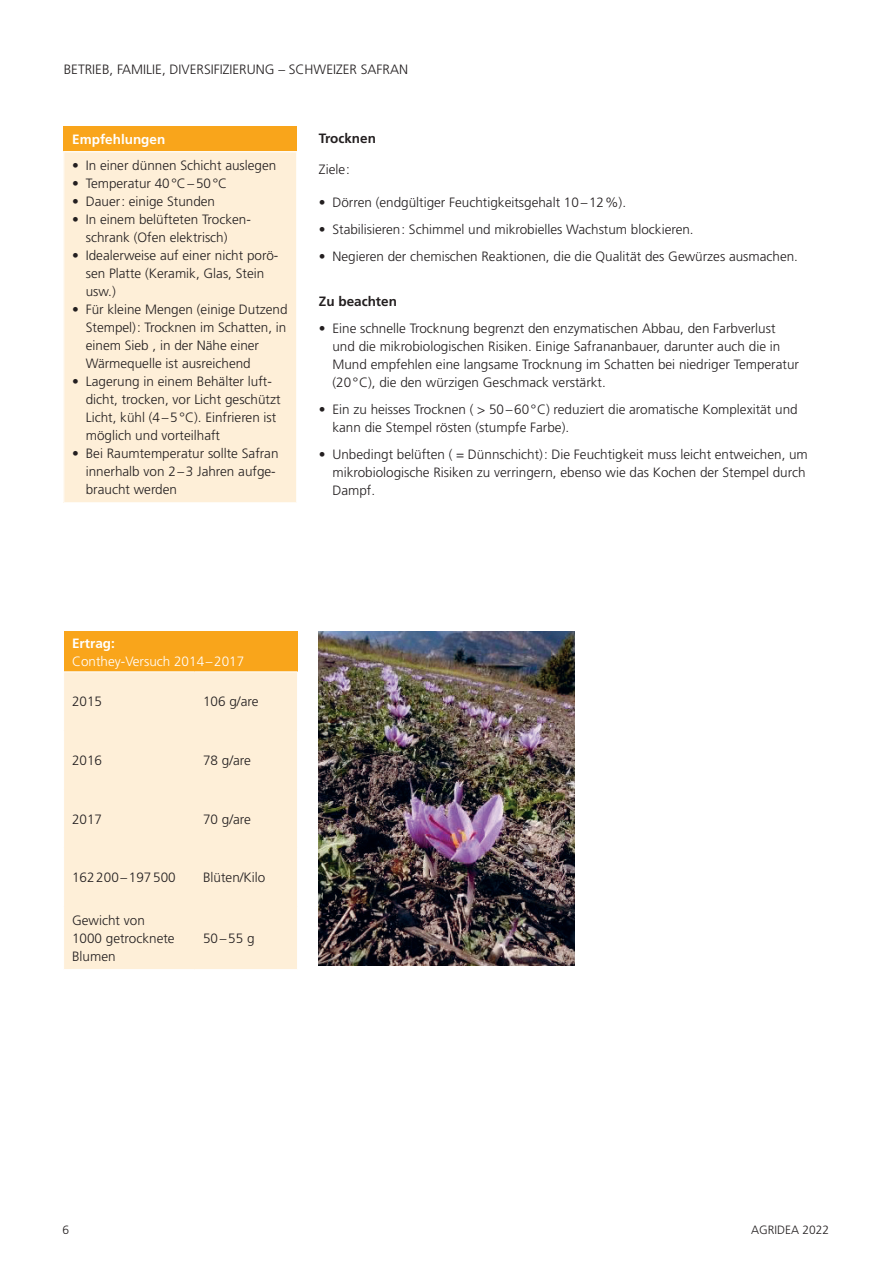
<style>
.page{position:relative;width:893px;height:1263px;background:#fff}
.page>*{position:absolute;margin:0;border:0;box-sizing:border-box;transform-origin:0 0}
.Standard_Grundschrif{font:300 13.5px/18px "Frutiger LT Pro";color:#231f20}
.t1{font:300 13.5px "Frutiger LT Pro";color:#fff}
.Standard_Grundschrif-2{font:700 13.5px "Frutiger LT Pro";color:#fff}
.Überschrift_3_vor_1{font:700 13.5px "Frutiger LT Pro";color:#231f20}
.t2{font:300 12px "Frutiger LT Pro";color:#231f20}
</style>
<div class="page">
<img style="left:319px;top:632px;width:255px;height:333px">
<div style="left:64px;top:632px;width:233px;height:40px;background:#f9a51b"></div>
<div style="left:64px;top:673px;width:233px;height:296px;background:#feefd8"></div>
<div style="left:64px;top:126px;width:233px;height:26px;background:#f9a51b"></div>
<div style="left:64px;top:152px;width:233px;height:351px;background:#feefd8"></div>
<hr style="left:63px;top:151px;width:235px;height:1px;background:#fff">
<hr style="left:63px;top:502px;width:235px;height:2px;background:#fff">
<hr style="left:296px;top:152px;width:2px;height:350px;background:#fff">
<p class="Standard_Grundschrif" style="left:64px;top:60px;width:346px">BETRIEB, FAMILIE, DIVERSIFIZIERUNG – SCHWEIZER SAFRAN</p>
<p class="Standard_Grundschrif-2" style="left:72px;top:131px;width:95px">Empfehlungen</p>
<p class="Standard_Grundschrif" style="left:72px;top:157px;width:206px">• In einer dünnen Schicht auslegen</p>
<p class="Standard_Grundschrif" style="left:72px;top:175px;width:156px">• Temperatur 40°C–50°C</p>
<p class="Standard_Grundschrif" style="left:72px;top:193px;width:144px">• Dauer: einige Stunden</p>
<p class="Standard_Grundschrif" style="left:86px;top:211px;width:167px;text-indent:-14px">• In einem belüfteten Trocken&shy;schrank (Ofen elektrisch)</p>
<p class="Standard_Grundschrif" style="left:86px;top:247px;width:194px;text-indent:-14px">• Idealerweise auf einer nicht porö&shy;sen Platte (Keramik, Glas, Stein usw.)</p>
<p class="Standard_Grundschrif" style="left:86px;top:301px;width:203px;text-indent:-14px">• Für kleine Mengen (einige Dutzend<br>Stempel): Trocknen im Schatten, in einem Sieb , in der Nähe einer<br>Wärmequelle ist ausreichend</p>
<p class="Standard_Grundschrif" style="left:86px;top:373px;width:196px;text-indent:-14px">• Lagerung in einem Behälter luft&shy;dicht, trocken, vor Licht geschützt Licht, kühl (4–5°C). Einfrieren ist möglich und vorteilhaft</p>
<p class="Standard_Grundschrif" style="left:86px;top:445px;width:194px;text-indent:-14px">• Bei Raumtemperatur sollte Safran innerhalb von 2–3 Jahren aufge&shy;braucht werden</p>
<p class="Überschrift_3_vor_1" style="left:319px;top:130px;width:59px">Trocknen</p>
<p class="Standard_Grundschrif" style="left:319px;top:161px;width:33px">Ziele:</p>
<p class="Standard_Grundschrif" style="left:319px;top:193px;width:309px">• Dörren (endgültiger Feuchtigkeitsgehalt 10–12%).</p>
<p class="Standard_Grundschrif" style="left:319px;top:220px;width:376px">• Stabilisieren: Schimmel und mikrobielles Wachstum blockieren.</p>
<p class="Standard_Grundschrif" style="left:319px;top:247px;width:481px">• Negieren der chemischen Reaktionen, die die Qualität des Gewürzes ausmachen.</p>
<p class="Überschrift_3_vor_1" style="left:319px;top:293px;width:80px">Zu beachten</p>
<p class="Standard_Grundschrif" style="left:332px;top:319px;width:468px;text-indent:-14px">• Eine schnelle Trocknung begrenzt den enzymatischen Abbau, den Farbverlust und die mikrobiologischen Risiken. Einige Safrananbauer, darunter auch die in Mund empfehlen eine langsame Trocknung im Schatten bei niedriger Temperatur (20°C), die den würzigen Geschmack verstärkt.</p>
<p class="Standard_Grundschrif" style="left:332px;top:400px;width:467px;text-indent:-14px">• Ein zu heisses Trocknen ( &gt; 50–60°C) reduziert die aromatische Komplexität und kann die Stempel rösten (stumpfe Farbe).</p>
<p class="Standard_Grundschrif" style="left:332px;top:445px;width:477px;text-indent:-14px">• Unbedingt belüften ( = Dünnschicht): Die Feuchtigkeit muss leicht entweichen, um mikrobiologische Risiken zu verringern, ebenso wie das Kochen der Stempel durch<br>Dampf.</p>
<p class="Standard_Grundschrif-2" style="left:72px;top:635px;width:44px">Ertrag:</p>
<p class="t1" style="left:72px;top:653px;width:174px">Conthey-Versuch 2014–2017</p>
<p class="Standard_Grundschrif" style="left:72px;top:693px;width:32px">2015</p>
<p class="Standard_Grundschrif" style="left:203px;top:693px;width:57px">106 g/are</p>
<p class="Standard_Grundschrif" style="left:72px;top:751px;width:32px">2016</p>
<p class="Standard_Grundschrif" style="left:203px;top:751px;width:49px">78 g/are</p>
<p class="Standard_Grundschrif" style="left:72px;top:810px;width:32px">2017</p>
<p class="Standard_Grundschrif" style="left:203px;top:810px;width:49px">70 g/are</p>
<p class="Standard_Grundschrif" style="left:72px;top:869px;width:105px">162200–197500</p>
<p class="Standard_Grundschrif" style="left:203px;top:869px;width:64px">Blüten/Kilo</p>
<p class="Standard_Grundschrif" style="left:72px;top:911px;width:104px">Gewicht von<br>1000 getrocknete<br>Blumen</p>
<p class="Standard_Grundschrif" style="left:203px;top:929px;width:53px">50–55 g</p>
<p class="t2" style="left:62px;top:1222px;width:8px">6</p>
<p class="t2" style="left:751px;top:1222px;width:80px">AGRIDEA 2022</p>
</div>
